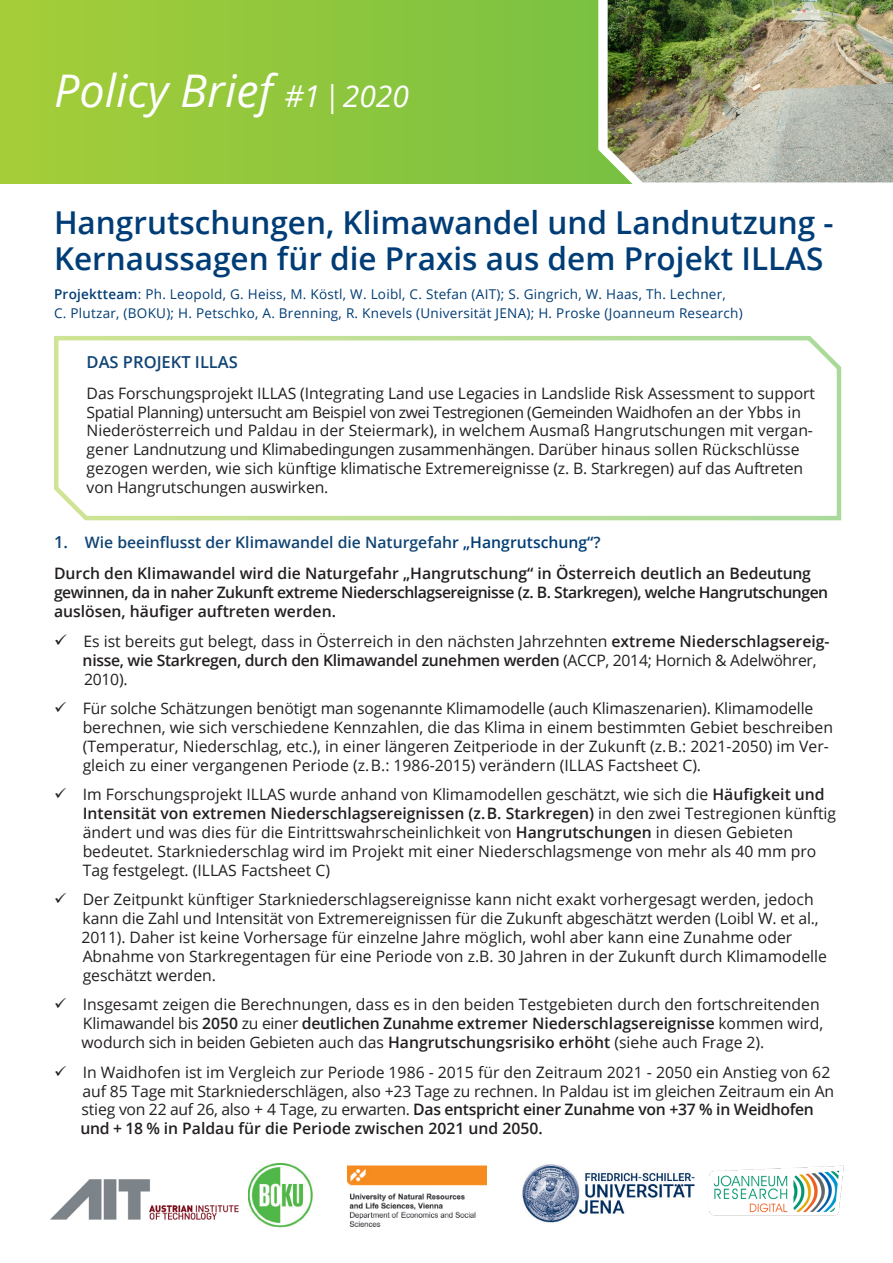
<style>
.page{position:relative;width:893px;height:1263px;background:#fff}
.page>*{position:absolute;margin:0;border:0;box-sizing:border-box;transform-origin:0 0}
.t1{font:italic 45px "Open Sans";color:#fff}
.Überschrift{font:600 31.5px "Open Sans";color:#003d76}
.t2{font:600 16.5px "Open Sans";color:#104474}
.t3{font:15.75px/18.9px "Open Sans";color:#231f20}
.t4{font:600 15.75px/18.9px "Open Sans";color:#231f20}
.t5{font:600 15.75px "Open Sans";letter-spacing:-.02em;color:#231f20}
.t6{font:600 15.75px "Open Sans";color:#104474}
.miniüberschrift{font:13.5px "Open Sans";letter-spacing:.02em;color:#003d76}
.s1{font-size:30px}
.s2{font-weight:600}
.s3{font-size:16.5px}
.s4{color:#003d76}
.s5{font-weight:400}
</style>
<div class="page">
<img style="left:50px;top:1179px;width:189px;height:41px">
<img style="left:709px;top:1165px;width:135px;height:51px">
<img style="left:248px;top:1163px;width:65px;height:65px">
<img style="left:347px;top:1165px;width:140px;height:62px">
<img style="left:523px;top:1165px;width:171px;height:57px">
<svg style="left:0;top:0;width:598px;height:184px;background:#90c73d"></svg>
<svg style="left:598px;top:0;width:10px;height:184px"></svg>
<img style="left:608px;top:0;width:285px;height:184px">
<svg style="left:54px;top:336px;width:788px;height:185px"></svg>
<p class="t1" style="left:54px;top:60px;width:356px">Policy Brief <span class="s1">#1 | 2020</span></p>
<p class="Überschrift" style="left:54px;top:201px;width:781px">Hangrutschungen, Klimawandel und Landnutzung -</p>
<p class="Überschrift" style="left:54px;top:237px;width:771px">Kernaussagen für die Praxis aus dem Projekt ILLAS</p>
<p class="miniüberschrift" style="left:54px;top:284px;width:673px"><span class="s2">Projektteam</span>: Ph. Leopold, G. Heiss, M. Köstl, W. Loibl, C. Stefan (AIT); S. Gingrich, W. Haas, Th. Lechner,</p>
<p class="miniüberschrift" style="left:54px;top:304px;width:690px">C. Plutzar, (BOKU); H. Petschko, A. Brenning, R. Knevels (Universität JENA); H. Proske (Joanneum Research)</p>
<p class="t2" style="left:87px;top:350px;width:153px">DAS PROJEKT ILLAS</p>
<p class="t3" style="left:87px;top:383px;width:730px">Das Forschungsprojekt ILLAS (Integrating Land use Legacies in Landslide Risk Assessment to support Spatial Planning) untersucht am Beispiel von zwei Testregionen (Gemeinden Waidhofen an der Ybbs in Niederösterreich und Paldau in der Steiermark), in welchem Ausmaß Hangrutschungen mit vergan&shy;gener Landnutzung und Klimabedingungen zusammenhängen. Darüber hinaus sollen Rückschlüsse gezogen werden, wie sich künftige klimatische Extremereignisse (z. B. Starkregen) auf das Auftreten von Hangrutschungen auswirken.</p>
<p class="t6" style="left:54px;top:532px;width:548px"><span class="s3">1.</span> Wie beeinflusst der Klimawandel die Naturgefah<span class="s4">r „Hangrutschung“</span>?</p>
<p class="t4" style="left:54px;top:564px;width:776px">Durch den Klimawandel wird die Naturgefahr „Hangrutschung“ in Österreich deutlich an Bedeutung gewinnen, da in naher Zukunft extreme Niederschlagsereignisse (z. B. Starkregen), welche Hangrutschungen auslösen, häufiger auftreten werden.</p>
<p class="t3" style="left:54px;top:631px;width:777px">✓ Es ist bereits gut belegt, dass in Österreich in den nächsten Jahrzehnten <span class="s2">extreme Niederschlagsereig-</span></p>
<p class="t5" style="left:83px;top:649px;width:735px">nisse, wie Starkregen, durch den Klimawandel zunehmen werden <span class="s5">(ACCP, 2014; Hornich &amp; Adelwöhrer,</span></p>
<p class="t3" style="left:84px;top:669px;width:45px">2010).</p>
<p class="t3" style="left:54px;top:699px;width:761px">✓ Für solche Schätzungen benötigt man sogenannte Klimamodelle (auch Klimaszenarien). Klimamodelle</p>
<p class="t3" style="left:83px;top:718px;width:752px">berechnen, wie sich verschiedene Kennzahlen, die das Klima in einem bestimmten Gebiet beschreiben</p>
<p class="t3" style="left:83px;top:736px;width:748px">(Temperatur, Niederschlag, etc.), in einer längeren Zeitperiode in der Zukunft (z. B.: 2021-2050) im Ver-</p>
<p class="t3" style="left:83px;top:755px;width:620px">gleich zu einer vergangenen Periode (z. B.: 1986-2015) verändern (ILLAS Factsheet C).</p>
<p class="t3" style="left:54px;top:785px;width:772px">✓ Im Forschungsprojekt ILLAS wurde anhand von Klimamodellen geschätzt, wie sich die <span class="s2">Häufigkeit und</span></p>
<p class="t4" style="left:83px;top:804px;width:755px">Intensität von extremen Niederschlagsereignissen (z. B. Starkregen) <span class="s5">in den zwei Testregionen künftig</span></p>
<p class="t3" style="left:83px;top:823px;width:712px">ändert und was dies für die Eintrittswahrscheinlichkeit von <span class="s2">Hangrutschungen</span> in diesen Gebieten</p>
<p class="t3" style="left:83px;top:841px;width:735px">bedeutet. Starkniederschlag wird im Projekt mit einer Niederschlagsmenge von mehr als 40 mm pro</p>
<p class="t3" style="left:83px;top:860px;width:249px">Tag festgelegt. (ILLAS Factsheet C)</p>
<p class="t3" style="left:54px;top:890px;width:761px">✓ Der Zeitpunkt künftiger Starkniederschlagsereignisse kann nicht exakt vorhergesagt werden, jedoch</p>
<p class="t3" style="left:83px;top:909px;width:738px">kann die Zahl und Intensität von Extremereignissen für die Zukunft abgeschätzt werden (Loibl W. et al.,</p>
<p class="t3" style="left:82px;top:928px;width:712px">2011). Daher ist keine Vorhersage für einzelne Jahre möglich, wohl aber kann eine Zunahme oder</p>
<p class="t3" style="left:83px;top:946px;width:746px">Abnahme von Starkregentagen für eine Periode von z.B. 30 Jahren in der Zukunft durch Klimamodelle</p>
<p class="t3" style="left:83px;top:965px;width:135px">geschätzt werden.</p>
<p class="t3" style="left:54px;top:995px;width:767px">✓ Insgesamt zeigen die Berechnungen, dass es in den beiden Testgebieten durch den fortschreitenden</p>
<p class="t4" style="left:83px;top:1014px;width:742px"><span class="s5">Klimawandel bis</span> 2050 <span class="s5">zu einer</span> deutlichen Zunahme extremer Niederschlagsereignisse <span class="s5">kommen wird,</span></p>
<p class="t3" style="left:82px;top:1033px;width:684px">wodurch sich in beiden Gebieten auch das <span class="s2">Hangrutschungsrisiko erhöht</span> (siehe auch Frage 2).</p>
<p class="t3" style="left:54px;top:1062px;width:778px">✓ In Waidhofen ist im Vergleich zur Periode 1986 - 2015 für den Zeitraum 2021 - 2050 ein Anstieg von 62</p>
<p class="t3" style="left:83px;top:1081px;width:753px">auf 85 Tage mit Starkniederschlägen, also +23 Tage zu rechnen. In Paldau ist im gleichen Zeitraum ein An</p>
<p class="t5" style="left:82px;top:1099px;width:734px"><span class="s5">stieg von 22 auf 26, also + 4 Tage, zu erwarten.</span> Das entspricht einer Zunahme von +37 % in Weidhofen</p>
<p class="t4" style="left:80px;top:1119px;width:464px">und + 18 % in Paldau für die Periode zwischen 2021 und 2050.</p>
</div>
